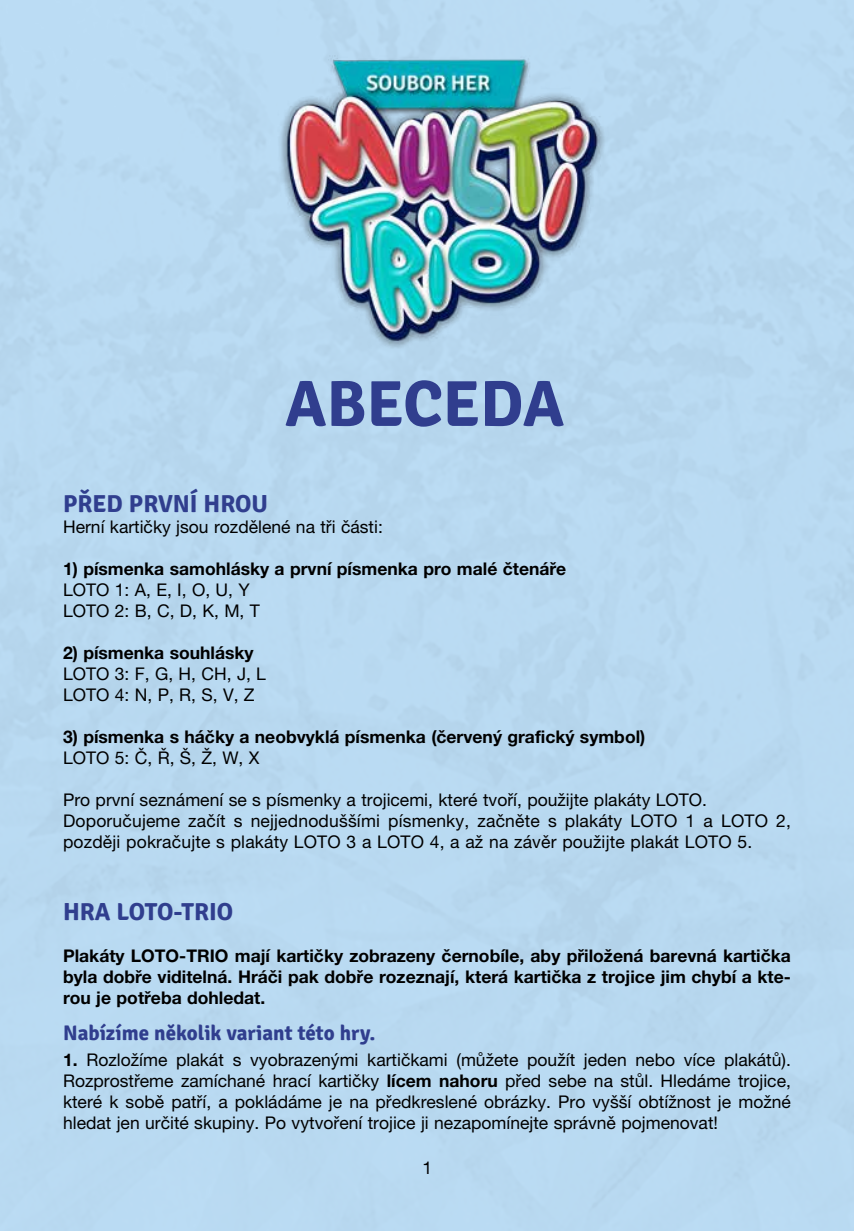
<style>
.page{position:relative;width:854px;height:1231px;background:#fff}
.page>*{position:absolute;margin:0;border:0;box-sizing:border-box;transform-origin:0 0}
.t1{font:700 64.92px "Signika";color:#303e8e}
.t2{font:700 24.5px "Signika";color:#303e8e}
.t3{font:700 21px "Signika";color:#303e8e}
.t4{font:17.5px/21px "Helvetica Neue LT Pro";color:#000}
.t5{font:700 17.5px/21px "Helvetica Neue LT Pro";color:#000;text-align:justify}
.s1{font-weight:700}
</style>
<div class="page">
<img style="left:248px;top:26px;width:380px;height:338px">
<h1 class="t1" style="left:285px;top:365px;width:281px">ABECEDA</h1>
<h2 class="t2" style="left:63px;top:489px;width:206px">PŘED PRVNÍ HROU</h2>
<p class="t4" style="left:63px;top:516px;width:321px">Herní kartičky jsou rozdělené na tři části:</p>
<p class="t5" style="left:63px;top:558px;width:504px">1) písmenka samohlásky a první písmenka pro malé čtenáře</p>
<p class="t4" style="left:63px;top:579px;width:198px">LOTO 1: A, E, I, O, U, Y<br>LOTO 2: B, C, D, K, M, T</p>
<p class="t5" style="left:63px;top:642px;width:192px">2) písmenka souhlásky</p>
<p class="t4" style="left:63px;top:663px;width:204px">LOTO 3: F, G, H, CH, J, L<br>LOTO 4: N, P, R, S, V, Z</p>
<p class="t5" style="left:63px;top:726px;width:583px">3) písmenka s háčky a neobvyklá písmenka (červený grafický symbol)</p>
<p class="t4" style="left:63px;top:747px;width:198px">LOTO 5: Č, Ř, Š, Ž, W, X</p>
<p class="t4" style="left:63px;top:789px;width:729px">Pro první seznámení se s písmenky a trojicemi, které tvoří, použijte plakáty LOTO.<br>Doporučujeme začít s nejjednoduššími písmenky, začněte s plakáty LOTO 1 a LOTO 2, později pokračujte s plakáty LOTO 3 a LOTO 4, a až na závěr použijte plakát LOTO 5.</p>
<h2 class="t2" style="left:63px;top:896px;width:172px">HRA LOTO-TRIO</h2>
<p class="t5" style="left:63px;top:944px;width:729px">Plakáty LOTO-TRIO mají kartičky zobrazeny černobíle, aby přiložená barevná kartička byla dobře viditelná. Hráči pak dobře rozeznají, která kartička z trojice jim chybí a kte&shy;rou je potřeba dohledat.</p>
<p class="t3" style="left:63px;top:1020px;width:314px">Nabízíme několik variant této hry.</p>
<p class="t4" style="left:63px;top:1049px;width:729px;text-align:justify"><span class="s1">1.</span> Rozložíme plakát s vyobrazenými kartičkami (můžete použít jeden nebo více plakátů).<br>Rozprostřeme zamíchané hrací kartičky <span class="s1">lícem nahoru</span> před sebe na stůl. Hledáme trojice, které k sobě patří, a pokládáme je na předkreslené obrázky. Pro vyšší obtížnost je možné hledat jen určité skupiny. Po vytvoření trojice ji nezapomínejte správně pojmenovat!</p>
<p class="t4" style="left:422px;top:1156px;width:11px">1</p>
</div>
